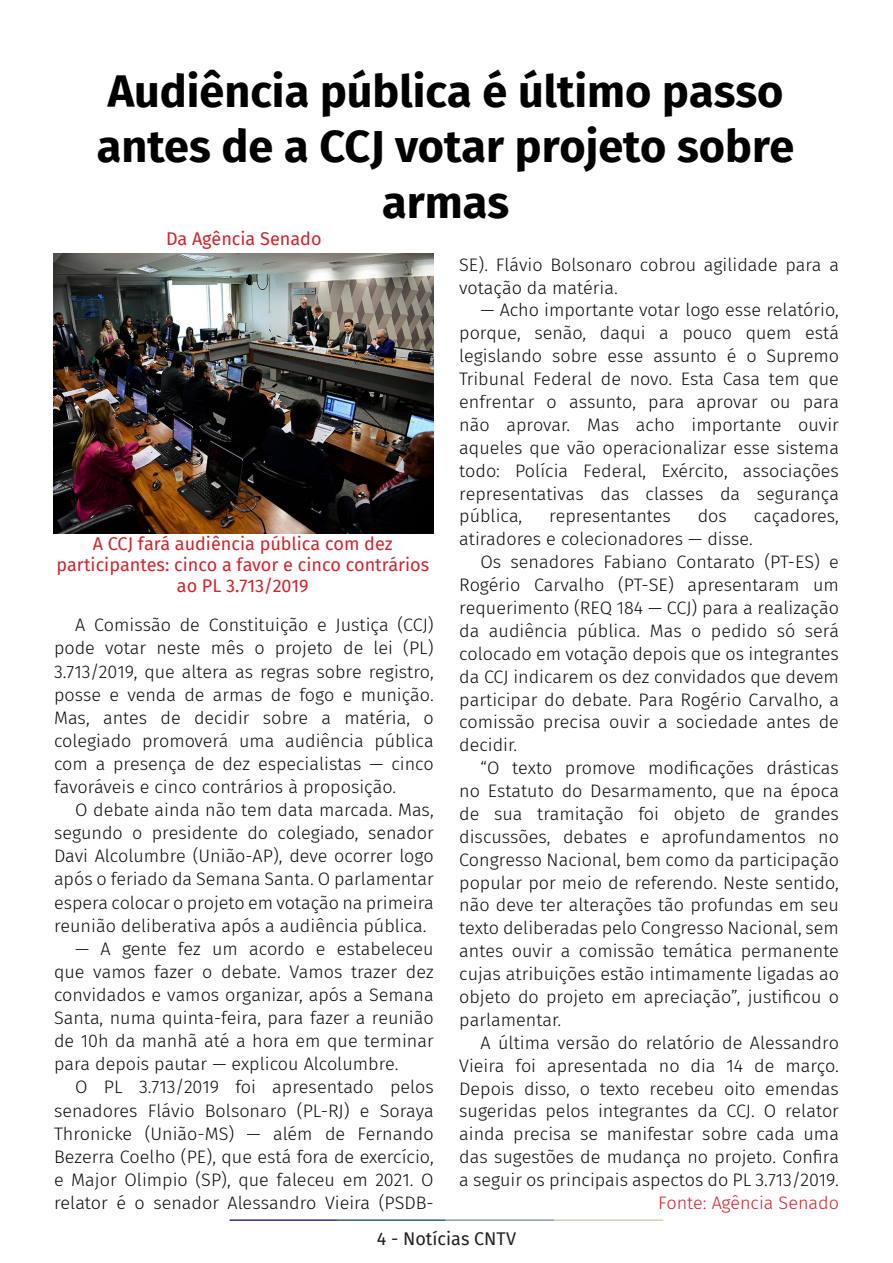
<style>
.page{position:relative;width:893px;height:1263px;background:#fff}
.page>*{position:absolute;margin:0;border:0;box-sizing:border-box;transform-origin:0 0}
.t1{font:700 45px/55.5px "Fira Sans";color:#000001;text-align:center}
.t2{font:300 18px/23px "Fira Sans";color:#080d0b;text-align:justify}
.t3{font:18px/21px "Fira Sans";color:#d1232a;text-align:center}
.t4{font:300 18px "Fira Sans";color:#d1232a}
.t5{font:18px "Fira Sans";color:#231f20}
</style>
<div class="page">
<hr style="left:230px;top:1219px;width:107px;height:2px;background:#2f3088">
<hr style="left:337px;top:1219px;width:109px;height:2px;background:#3a5f6d">
<hr style="left:446px;top:1219px;width:109px;height:2px;background:#87a59a">
<hr style="left:555px;top:1219px;width:108px;height:2px;background:#c6d5b7">
<img style="left:54px;top:254px;width:379px;height:279px">
<p class="t1" style="left:97px;top:60px;width:699px">Audiência pública é último passo antes de a CCJ votar projeto sobre armas</p>
<p class="t3" style="left:166px;top:228px;width:157px">Da Agência Senado</p>
<p class="t3" style="left:57px;top:533px;width:374px">A CCJ fará audiência pública com dez participantes: cinco a favor e cinco contrários ao PL 3.713/2019</p>
<p class="t2" style="left:54px;top:613px;width:381px;text-indent:21px">A Comissão de Constituição e Justiça (CCJ) pode votar neste mês o projeto de lei (PL)<br>3.713/2019, que altera as regras sobre registro, posse e venda de armas de fogo e munição.<br>Mas, antes de decidir sobre a matéria, o colegiado promoverá uma audiência pública com a presença de dez especialistas — cinco favoráveis e cinco contrários à proposição.</p>
<p class="t2" style="left:54px;top:798px;width:381px;text-indent:21px">O debate ainda não tem data marcada. Mas, segundo o presidente do colegiado, senador Davi Alcolumbre (União-AP), deve ocorrer logo após o feriado da Semana Santa. O parlamentar espera colocar o projeto em votação na primeira reunião deliberativa após a audiência pública.</p>
<p class="t2" style="left:54px;top:937px;width:381px;text-indent:21px">— A gente fez um acordo e estabeleceu que vamos fazer o debate. Vamos trazer dez convidados e vamos organizar, após a Semana Santa, numa quinta-feira, para fazer a reunião de 10h da manhã até a hora em que terminar para depois pautar — explicou Alcolumbre.</p>
<p class="t2" style="left:54px;top:1075px;width:381px;text-indent:21px">O PL 3.713/2019 foi apresentado pelos senadores Flávio Bolsonaro (PL-RJ) e Soraya Thronicke (União-MS) — além de Fernando Bezerra Coelho (PE), que está fora de exercício, e Major Olimpio (SP), que faleceu em 2021. O relator é o senador Alessandro Vieira (PSDB-</p>
<p class="t2" style="left:459px;top:253px;width:381px">SE). Flávio Bolsonaro cobrou agilidade para a votação da matéria.</p>
<p class="t2" style="left:459px;top:299px;width:381px;text-indent:21px">— Acho importante votar logo esse relatório, porque, senão, daqui a pouco quem está legislando sobre esse assunto é o Supremo Tribunal Federal de novo. Esta Casa tem que enfrentar o assunto, para aprovar ou para não aprovar. Mas acho importante ouvir aqueles que vão operacionalizar esse sistema todo: Polícia Federal, Exército, associações representativas das classes da segurança pública,</p>
<p class="t2" style="left:549px;top:505px;width:123px">representantes</p>
<p class="t2" style="left:698px;top:505px;width:31px">dos</p>
<p class="t2" style="left:754px;top:505px;width:87px">caçadores,</p>
<p class="t2" style="left:459px;top:527px;width:295px">atiradores e colecionadores — disse.</p>
<p class="t2" style="left:459px;top:550px;width:381px;text-indent:21px">Os senadores Fabiano Contarato (PT-ES) e Rogério Carvalho (PT-SE) apresentaram um requerimento (REQ 184 — CCJ) para a realização da audiência pública. Mas o pedido só será colocado em votação depois que os integrantes da CCJ indicarem os dez convidados que devem participar do debate. Para Rogério Carvalho, a comissão precisa ouvir a sociedade antes de decidir.</p>
<p class="t2" style="left:459px;top:756px;width:381px;text-indent:21px">“O texto promove modificações drásticas no Estatuto do Desarmamento, que na época de sua tramitação foi objeto de grandes discussões, debates e aprofundamentos no Congresso Nacional, bem como da participação popular por meio de referendo. Neste sentido, não deve ter alterações tão profundas em seu texto deliberadas pelo Congresso Nacional, sem antes ouvir a comissão temática permanente cujas atribuições estão intimamente ligadas ao objeto do projeto em apreciação”, justificou o parlamentar.</p>
<p class="t2" style="left:459px;top:1031px;width:381px;text-indent:21px">A última versão do relatório de Alessandro Vieira foi apresentada no dia 14 de março.<br>Depois disso, o texto recebeu oito emendas sugeridas pelos integrantes da CCJ. O relator ainda precisa se manifestar sobre cada uma das sugestões de mudança no projeto. Confira a seguir os principais aspectos do PL 3.713/2019.</p>
<p class="t4" style="left:658px;top:1190px;width:182px">Fonte: Agência Senado</p>
<p class="t5" style="left:377px;top:1225px;width:141px">4 - Notícias CNTV</p>
</div>
